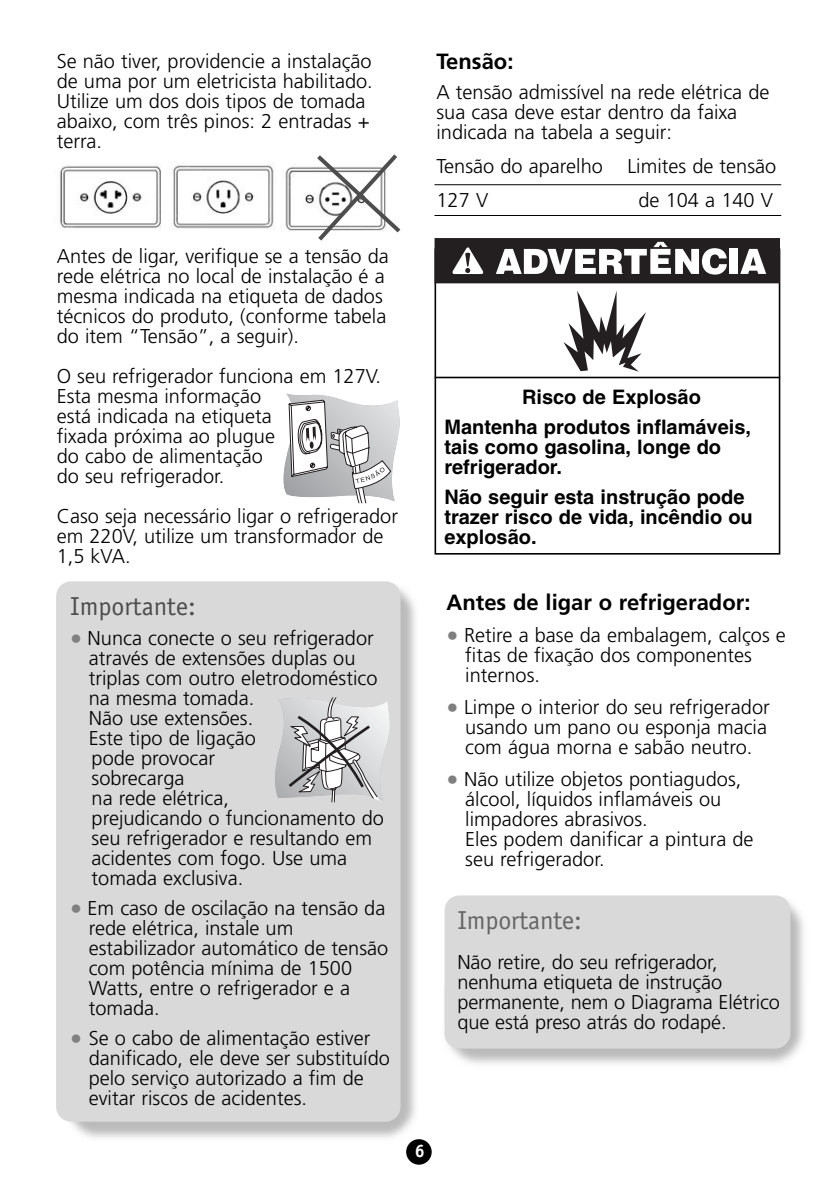
<style>
.page{position:relative;width:828px;height:1188px;background:#fff}
.page>*{position:absolute;margin:0;border:0;box-sizing:border-box;transform-origin:0 0}
.t1{font:26px "Officina Sans";color:#4d4d4d}
.t2{font:26px "Officina Sans";letter-spacing:-.005em;color:#666}
.t3{font:700 22px "Frutiger";color:#000}
.t4{font:300 20px/20px "Frutiger";color:#000}
.t5{font:700 20px/20px "Helvetica";color:#000}
.t6{font:700 18px "Officina Sans";color:#fff}
.s1{font-weight:400;font-size:24px;color:#808080}
</style>
<div class="page">
<div style="left:56px;top:581px;width:345px;height:541px;background:#d9d9d9;border-radius:15px"></div>
<svg style="left:275px;top:697px;width:115px;height:105px"></svg>
<div style="left:406px;top:1139px;width:26px;height:26px;background:#000;border-radius:50%"></div>
<img style="left:59px;top:164px;width:102px;height:65px">
<img style="left:173px;top:162px;width:102px;height:68px">
<img style="left:285px;top:166px;width:28px;height:65px">
<svg style="left:313px;top:154px;width:88px;height:87px"></svg>
<svg style="left:284px;top:394px;width:116px;height:109px"></svg>
<hr style="left:434px;top:184px;width:347px;height:1px;background:#000">
<hr style="left:434px;top:215px;width:347px;height:1px;background:#000">
<div style="left:435px;top:248px;width:345px;height:307px;border:2px solid #000"></div>
<div style="left:435px;top:238px;width:345px;height:45px;background:#231f20"></div>
<svg style="left:496px;top:242px;width:231px;height:33px"></svg>
<div style="left:730px;top:249px;width:8px;height:25px;background:#fff"></div>
<svg style="left:740px;top:249px;width:26px;height:25px"></svg>
<svg style="left:452px;top:247px;width:32px;height:27px"></svg>
<svg style="left:563px;top:291px;width:83px;height:81px"></svg>
<hr style="left:435px;top:377px;width:345px;height:1px;background:#000">
<img style="left:444px;top:988px;width:360px;height:76px">
<img style="left:787px;top:901px;width:17px;height:88px">
<div style="left:445px;top:895px;width:345px;height:154px;background:#d9d9d9;border-radius:15px"></div>
<p class="t4" style="left:57px;top:52px;width:318px">Se não tiver, providencie a instalação de uma por um eletricista habilitado.<br>Utilize um dos dois tipos de tomada abaixo, com três pinos: 2 entradas + terra.</p>
<p class="t4" style="left:57px;top:248px;width:334px">Antes de ligar, verifique se a tensão da rede elétrica no local de instalação é a mesma indicada na etiqueta de dados técnicos do produto, (conforme tabela do item “Tensão”, a seguir).</p>
<p class="t4" style="left:57px;top:368px;width:326px">O seu refrigerador funciona em 127V.<br>Esta mesma informação<br>está indicada na etiqueta<br>fixada próxima ao plugue<br>do cabo de alimentação<br>do seu refrigerador.</p>
<p class="t4" style="left:57px;top:508px;width:343px">Caso seja necessário ligar o refrigerador em 220V, utilize um transformador de<br>1,5 kVA.</p>
<h1 class="t1" style="left:70px;top:596px;width:127px">Importante:</h1>
<p class="t4" style="left:89px;top:629px;width:297px;text-indent:-19px"><span class="s1">•</span> Nunca conecte o seu refrigerador através de extensões duplas ou triplas com outro eletrodoméstico na mesma tomada.<br>Não use extensões.<br>Este tipo de ligação<br>pode provocar<br>sobrecarga<br>na rede elétrica,<br>prejudicando o funcionamento do seu refrigerador e resultando em acidentes com fogo. Use uma tomada exclusiva.</p>
<p class="t4" style="left:89px;top:899px;width:301px;text-indent:-19px"><span class="s1">•</span> Em caso de oscilação na tensão da rede elétrica, instale um estabilizador automático de tensão com potência mínima de 1500<br>Watts, entre o refrigerador e a tomada.</p>
<p class="t4" style="left:89px;top:1029px;width:303px;text-indent:-19px"><span class="s1">•</span> Se o cabo de alimentação estiver danificado, ele deve ser substituído pelo serviço autorizado a fim de evitar riscos de acidentes.</p>
<p class="t3" style="left:437px;top:53px;width:79px">Tensão:</p>
<p class="t4" style="left:437px;top:84px;width:334px">A tensão admissível na rede elétrica de sua casa deve estar dentro da faixa indicada na tabela a seguir:</p>
<p class="t4" style="left:437px;top:151px;width:341px;line-height:34px">Tensão do aparelho Limites de tensão<br>127 V</p>
<p class="t4" style="left:639px;top:192px;width:136px">de 104 a 140 V</p>
<p class="t5" style="left:444px;top:384px;width:308px;line-height:30px;text-indent:78px">Risco de Explosão<br>Mantenha produtos inflamáveis,</p>
<p class="t5" style="left:444px;top:439px;width:278px">tais como gasolina, longe do refrigerador.</p>
<p class="t5" style="left:444px;top:489px;width:310px">Não seguir esta instrução pode trazer risco de vida, incêndio ou explosão.</p>
<p class="t3" style="left:447px;top:593px;width:305px">Antes de ligar o refrigerador:</p>
<p class="t4" style="left:465px;top:626px;width:322px;text-indent:-19px"><span class="s1">•</span> Retire a base da embalagem, calços e fitas de fixação dos componentes internos.</p>
<p class="t4" style="left:465px;top:698px;width:306px;text-indent:-19px"><span class="s1">•</span> Limpe o interior do seu refrigerador usando um pano ou esponja macia com água morna e sabão neutro.</p>
<p class="t4" style="left:465px;top:770px;width:290px;text-indent:-19px"><span class="s1">•</span> Não utilize objetos pontiagudos, álcool, líquidos inflamáveis ou limpadores abrasivos.<br>Eles podem danificar a pintura de seu refrigerador.</p>
<h1 class="t2" style="left:457px;top:910px;width:126px">Importante:</h1>
<p class="t4" style="left:457px;top:954px;width:324px">Não retire, do seu refrigerador, nenhuma etiqueta de instrução permanente, nem o Diagrama Elétrico que está preso atrás do rodapé.</p>
<p class="t6" style="left:415px;top:1144px;width:12px">6</p>
</div>
